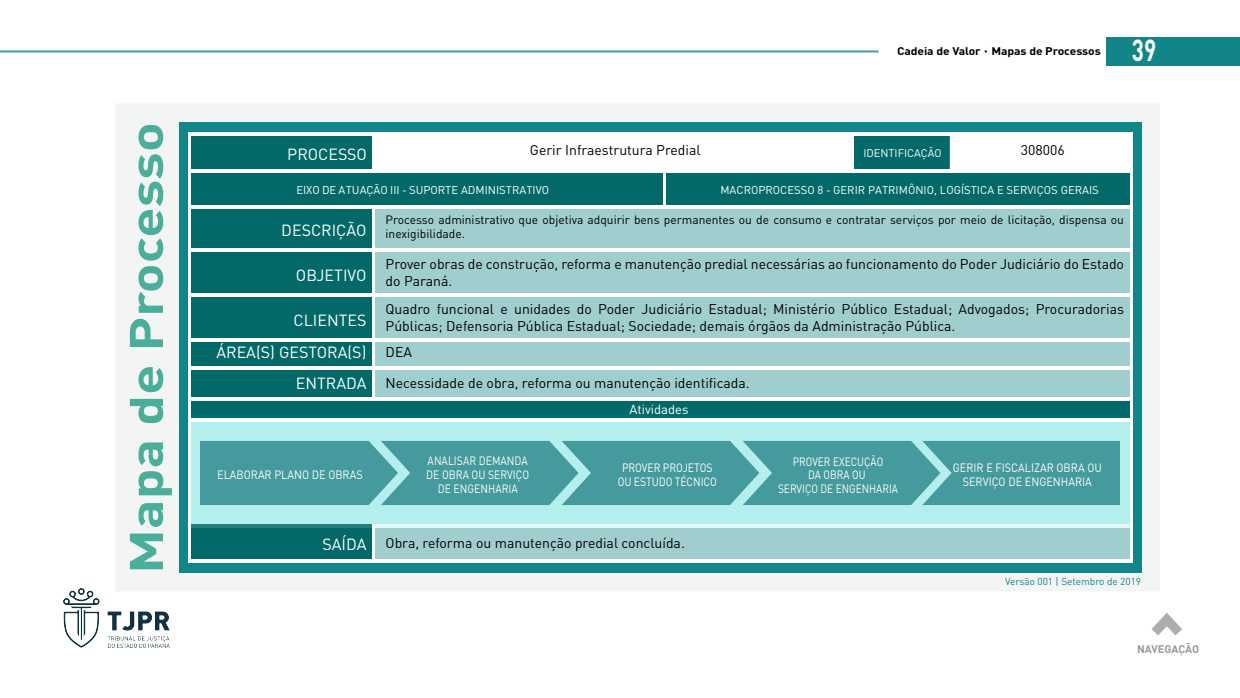
<style>
.page{position:relative;width:1240px;height:698px;background:#fff}
.page>*{position:absolute;margin:0;border:0;box-sizing:border-box;transform-origin:0 0}
.t1{font:700 46.5px "DIN Pro";color:#4bae9a;scale:1.19 1}
.t2{font:700 30px "DIN Pro";color:#fff;scale:.75 1}
.t3{font:16px/32.8px "DIN Pro";color:#fff;text-align:right}
.t4{font:14px/16.8px "DIN Pro";color:#000}
.t5{font:14px "DIN Pro";letter-spacing:.06em;color:#fff;scale:.96 1}
.t6{font:13px "DIN Pro";color:#fff}
.t7{font:12px/14px "DIN Pro";color:#000}
.t8{font:12px/13.8px "DIN Pro";color:#fff;text-align:center;scale:.87 1}
.t9{font:12px/14.4px "DIN Pro";color:#fff;text-align:center;scale:.9 1}
.t10{font:12px/13.4px "DIN Pro";color:#fff;text-align:center;scale:.84 1}
.t11{font:11.3px "DIN Pro";color:#fff}
.t12{font:700 11px "DIN Pro";letter-spacing:-.01em;color:#000;scale:1.1 1}
.t13{font:11px "DIN Pro";color:#fff}
.t14{font:700 11px "DIN Pro";letter-spacing:-.005em;color:#999}
.t15{font:10px "DIN Pro";color:#128588}
</style>
<div class="page">
<img style="left:64px;top:588px;width:106px;height:60px">
<svg style="left:1151px;top:613px;width:31px;height:22px"></svg>
<hr style="left:0;top:50px;width:879px;height:2px;background:#128588">
<div style="left:1107px;top:37px;width:133px;height:29px;background:#128588"></div>
<div style="left:115px;top:103px;width:1045px;height:488px;background:#f3f5f5"></div>
<div style="left:179px;top:122px;width:963px;height:451px;background:#128588"></div>
<svg style="left:191px;top:135px;width:939px;height:283px;background:#73b0b0"></svg>
<div style="left:188px;top:421px;width:945px;height:107px;background:#b4eeed"></div>
<svg style="left:191px;top:525px;width:181px;height:35px;background:#0d6f6e"></svg>
<svg style="left:376px;top:525px;width:754px;height:35px;background:#a8d3d3"></svg>
<hr style="left:188px;top:132px;width:945px;height:3px;background:#fff">
<hr style="left:188px;top:169px;width:945px;height:3px;background:#fff">
<hr style="left:188px;top:560px;width:945px;height:3px;background:#fff">
<hr style="left:1130px;top:132px;width:3px;height:431px;background:#fff">
<hr style="left:188px;top:132px;width:3px;height:431px;background:#fff">
<hr style="left:372px;top:132px;width:4px;height:40px;background:#fff">
<svg style="left:372px;top:525px;width:4px;height:35px"></svg>
<hr style="left:852px;top:132px;width:2px;height:40px;background:#fff">
<hr style="left:664px;top:169px;width:2px;height:38px;background:#fff">
<hr style="left:950px;top:132px;width:4px;height:40px;background:#fff">
<svg style="left:372px;top:209px;width:4px;height:188px"></svg>
<hr style="left:188px;top:248px;width:945px;height:3px;background:#fff">
<hr style="left:188px;top:205px;width:945px;height:4px;background:#fff">
<hr style="left:188px;top:293px;width:945px;height:3px;background:#fff">
<hr style="left:188px;top:338px;width:945px;height:3px;background:#fff">
<hr style="left:188px;top:367px;width:945px;height:3px;background:#fff">
<hr style="left:188px;top:397px;width:945px;height:3px;background:#fff">
<hr style="left:188px;top:418px;width:945px;height:3px;background:#fff">
<div style="left:200px;top:441px;width:920px;height:64px;background:#449a9c"></div>
<h1 class="t1" style="left:115px;top:574px;width:381px;rotate:-90deg">Mapa de Processo</h1>
<p class="t3" style="left:287px;top:137px;width:81px">PROCESSO</p>
<p class="t12" style="left:897px;top:44px;width:187px">Cadeia de Valor Mapas de Processos</p>
<h2 class="t2" style="left:1132px;top:30px;width:34px">39</h2>
<p class="t4" style="left:530px;top:141px;width:172px">Gerir Infraestrutura Predial</p>
<p class="t4" style="left:1021px;top:141px;width:45px">308006</p>
<p class="t13" style="left:863px;top:146px;width:80px">IDENTIFICAÇÃO</p>
<p class="t11" style="left:296px;top:182px;width:254px">EIXO DE ATUAÇÃO III - SUPORTE ADMINISTRATIVO</p>
<p class="t11" style="left:720px;top:182px;width:380px">MACROPROCESSO 8 - GERIR PATRIMÔNIO, LOGÍSTICA E SERVIÇOS GERAIS</p>
<p class="t5" style="left:291px;top:185px;width:295px">Eixo de Atuação I - Processos Finalísticos</p>
<p class="t5" style="left:778px;top:185px;width:265px">Macroprocesso 1 - Prestar Jurisdição</p>
<p class="t3" style="left:281px;top:213px;width:87px">DESCRIÇÃO</p>
<p class="t3" style="left:296px;top:258px;width:72px">OBJETIVO</p>
<p class="t3" style="left:216px;top:303px;width:152px">CLIENTES<br>ÁREA(S) GESTORA(S)</p>
<p class="t3" style="left:296px;top:366px;width:72px">ENTRADA</p>
<p class="t7" style="left:386px;top:212px;width:740px">Processo administrativo que objetiva adquirir bens permanentes ou de consumo e contratar serviços por meio de licitação, dispensa ou inexigibilidade.</p>
<p class="t4" style="left:386px;top:255px;width:740px">Prover obras de construção, reforma e manutenção predial necessárias ao funcionamento do Poder Judiciário do Estado do Paraná.</p>
<p class="t4" style="left:386px;top:300px;width:740px">Quadro funcional e unidades do Poder Judiciário Estadual; Ministério Público Estadual; Advogados; Procuradorias<br>Públicas; Defensoria Pública Estadual; Sociedade; demais órgãos da Administração Pública.</p>
<p class="t4" style="left:386px;top:343px;width:28px">DEA</p>
<p class="t4" style="left:386px;top:374px;width:366px">Necessidade de obra, reforma ou manutenção identificada.</p>
<p class="t6" style="left:630px;top:401px;width:60px">Atividades</p>
<p class="t9" style="left:217px;top:467px;width:163px">ELABORAR PLANO DE OBRAS</p>
<p class="t8" style="left:618px;top:460px;width:115px">PROVER PROJETOS<br>OU ESTUDO TÉCNICO</p>
<p class="t10" style="left:778px;top:454px;width:144px">PROVER EXECUÇÃO<br>DA OBRA OU<br>SERVIÇO DE ENGENHARIA</p>
<p class="t8" style="left:426px;top:453px;width:120px">ANALISAR DEMANDA<br>DE OBRA OU SERVIÇO<br>DE ENGENHARIA</p>
<p class="t9" style="left:953px;top:460px;width:167px">GERIR E FISCALIZAR OBRA OU<br>SERVIÇO DE ENGENHARIA</p>
<p class="t3" style="left:322px;top:527px;width:46px">SAÍDA</p>
<p class="t4" style="left:386px;top:534px;width:301px">Obra, reforma ou manutenção predial concluída.</p>
<p class="t15" style="left:1005px;top:574px;width:138px">Versão 001 | Setembro de 2019</p>
<p class="t14" style="left:1137px;top:642px;width:64px">NAVEGAÇÃO</p>
</div>
